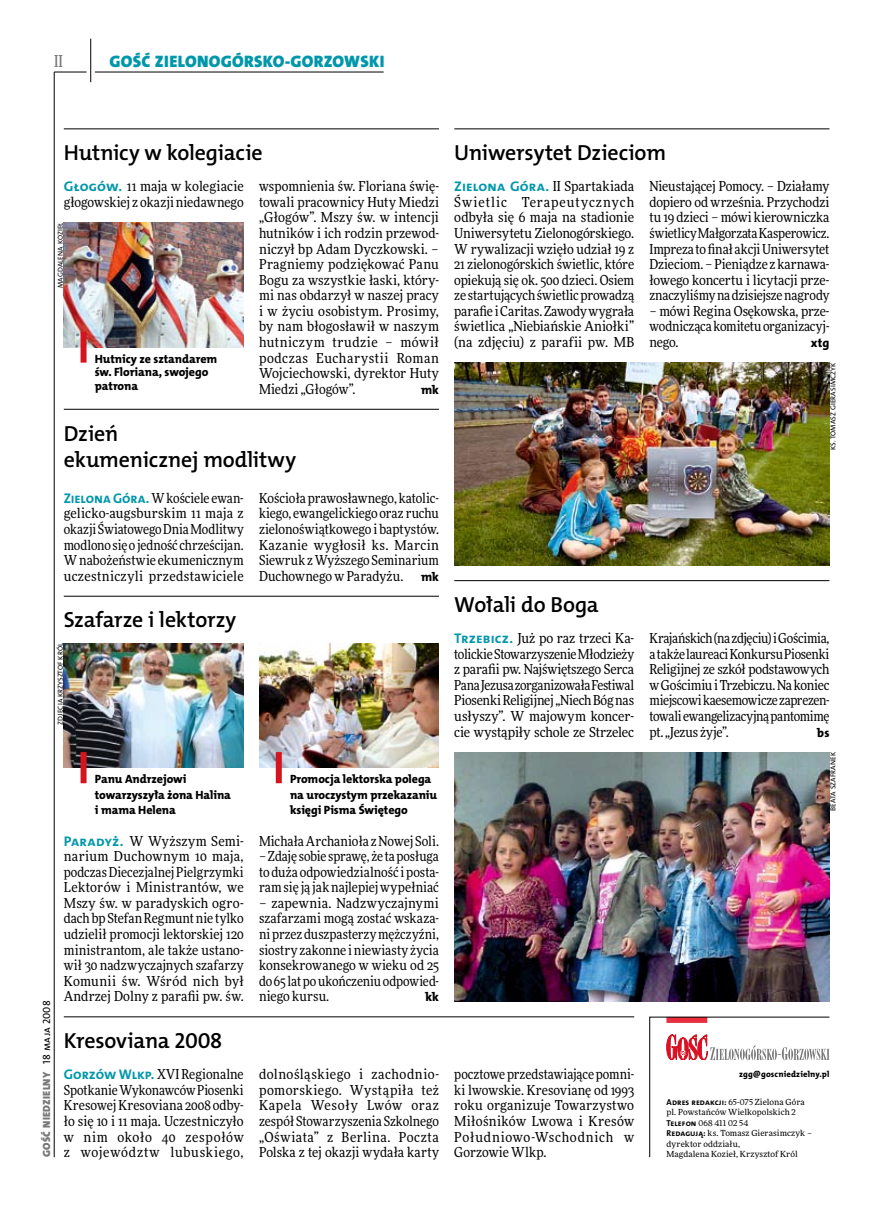
<style>
.page{position:relative;width:872px;height:1221px;background:#fff}
.page>*{position:absolute;margin:0;border:0;box-sizing:border-box;transform-origin:0 0}
.t1{font:21.9px/26.7px "The Mix HP6 Se Bld";letter-spacing:-.01em;color:#000}
.t2{font:16.65px "The Mix HP9 Blk";letter-spacing:.02em;color:#0097aa}
.t3{font:500 16.5px "Freeday Narrow";color:#787779;scale:.9 1}
.t4{font:13.8px/15.6px "Freeday Narrow News";letter-spacing:.005em;color:#000;text-align:justify}
.t5{font:12.45px "The Mix HP8 Ex Bld";letter-spacing:.005em;color:#000}
.t6{font:12px/15.6px "The Mix HP8 Ex Bld";letter-spacing:-.005em;color:#000}
.t7{font:10.5px "The Mix HP9 Blk";letter-spacing:.025em;color:#787779}
.t8{font:8.55px "The Mix HP8 Ex Bld";letter-spacing:.03em;color:#000}
.t9{font:8.4px/10.5px "Freeday News";letter-spacing:.01em;color:#000}
.t10{font:7.2px "The Mix HP5 Plain";letter-spacing:.015em;color:#000}
.t11{font:7.2px "The Mix HP5 Plain";letter-spacing:.045em;color:#000}
.s1{font-family:"The Mix HP7 Bld";font-size:13.95px;color:#0097aa}
.s2{font-family:"The Mix HP5 Plain";color:#000}
.s3{font-family:"The Mix HP7 Bld";font-size:8.55px}
</style>
<div class="page">
<hr style="left:54px;top:72px;width:1px;height:1085px;background:#000">
<hr style="left:90px;top:39px;width:1px;height:43px;background:#000">
<hr style="left:54px;top:72px;width:33px;height:1px;background:#000">
<hr style="left:95px;top:72px;width:289px;height:1px;background:#000">
<svg style="left:649px;top:1016px;width:181px;height:141px"></svg>
<hr style="left:64px;top:129px;width:375px;height:1px;background:#000">
<hr style="left:64px;top:596px;width:375px;height:1px;background:#000">
<hr style="left:64px;top:409px;width:375px;height:1px;background:#000">
<hr style="left:64px;top:1016px;width:570px;height:1px;background:#000">
<hr style="left:454px;top:580px;width:375px;height:1px;background:#000">
<hr style="left:454px;top:129px;width:375px;height:1px;background:#000">
<img style="left:64px;top:222px;width:180px;height:125px">
<img style="left:454px;top:362px;width:375px;height:203px">
<img style="left:454px;top:752px;width:375px;height:249px">
<img style="left:64px;top:643px;width:180px;height:124px">
<img style="left:259px;top:643px;width:180px;height:124px">
<div style="left:81px;top:331px;width:6px;height:31px;background:#d4151f"></div>
<div style="left:81px;top:752px;width:6px;height:31px;background:#d4151f"></div>
<div style="left:276px;top:752px;width:6px;height:31px;background:#d4151f"></div>
<p class="t3" style="left:54px;top:50px;width:11px">II</p>
<p class="t2" style="left:109px;top:50px;width:276px">GOŚĆ ZIELONOGÓRSKO-GORZOWSKI</p>
<h1 class="t1" style="left:64px;top:139px;width:200px">Hutnicy w kolegiacie</h1>
<p class="t4" style="left:64px;top:178px;width:181px"><span class="s1">Głogów.</span> 11 maja w kolegiacie głogowskiej z okazji niedawnego</p>
<p class="t4" style="left:259px;top:178px;width:181px">wspomnienia św. Floriana świę&shy;towali pracownicy Huty Miedzi „Głogów”. Mszy św. w intencji hutników i ich rodzin przewod&shy;niczył bp Adam Dyczkowski. – Pragniemy podziękować Panu Bogu za wszystkie łaski, który&shy;mi nas obdarzył w naszej pracy i w życiu osobistym. Prosimy, by nam błogosławił w naszym hutniczym trudzie – mówił podczas Eucharystii Roman Wojciechowski, dyrektor Huty Miedzi „Głogów”.</p>
<p class="t10" style="left:56px;top:288px;width:67px;rotate:-90deg">Magdalena Kozieł</p>
<p class="t6" style="left:95px;top:352px;width:124px;line-height:13.5px">Hutnicy ze sztandarem św. Floriana, swojego patrona</p>
<p class="t5" style="left:421px;top:381px;width:19px">mk</p>
<h1 class="t1" style="left:64px;top:420px;width:234px">Dzień<br>ekumenicznej modlitwy</h1>
<p class="t4" style="left:64px;top:490px;width:181px"><span class="s1">Zielona Góra.</span> W kościele ewan&shy;gelicko-augsburskim 11 maja z okazji Światowego Dnia Modlitwy modlono się o jedność chrześcijan.<br>W nabożeństwie ekumenicznym uczestniczyli przedstawiciele</p>
<p class="t4" style="left:259px;top:490px;width:181px">Kościoła prawosławnego, katolic&shy;kiego, ewangelickiego oraz ruchu zielonoświątkowego i baptystów.<br>Kazanie wygłosił ks. Marcin Siewruk z Wyższego Seminarium Duchownego w Paradyżu.</p>
<p class="t5" style="left:421px;top:568px;width:19px">mk</p>
<h1 class="t1" style="left:64px;top:607px;width:174px">Szafarze i lektorzy</h1>
<p class="t10" style="left:56px;top:724px;width:83px;rotate:-90deg">zdjęcia Krzysztof Król</p>
<p class="t6" style="left:95px;top:771px;width:138px">Panu Andrzejowi towarzyszyła żona Halina i mama Helena</p>
<p class="t6" style="left:290px;top:771px;width:148px">Promocja lektorska polega na uroczystym przekazaniu księgi Pisma Świętego</p>
<h1 class="t1" style="left:454px;top:139px;width:213px">Uniwersytet Dzieciom</h1>
<p class="t4" style="left:454px;top:178px;width:181px"><span class="s1">Zielona Góra.</span> II Spartakiada Świetlic Terapeutycznych odbyła się 6 maja na stadionie Uniwersytetu Zielonogórskiego.<br>W rywalizacji wzięło udział 19 z 21 zielonogórskich świetlic, które opiekują się ok. 500 dzieci. Osiem ze startujących świetlic prowadzą parafie i Caritas. Zawody wygrała świetlica „Niebiańskie Aniołki” (na zdjęciu) z parafii pw. MB</p>
<p class="t4" style="left:649px;top:178px;width:181px">Nieustającej Pomocy. – Działamy dopiero od września. Przychodzi tu 19 dzieci – mówi kierowniczka świetlicy Małgorzata Kasperowicz.<br>Impreza to finał akcji Uniwersytet Dzieciom. – Pieniądze z karnawa&shy;łowego koncertu i licytacji prze&shy;znaczyliśmy na dzisiejsze nagrody</p>
<p class="t4" style="left:649px;top:303px;width:181px">– mówi Regina Osękowska, prze&shy;wodnicząca komitetu organizacyj&shy;nego.</p>
<p class="t5" style="left:810px;top:335px;width:20px">xtg</p>
<h1 class="t1" style="left:454px;top:591px;width:146px">Wołali do Boga</h1>
<p class="t11" style="left:828px;top:450px;width:88px;rotate:-90deg">Ks. Tomasz Gierasimczyk</p>
<p class="t4" style="left:454px;top:630px;width:181px"><span class="s1">Trzebicz.</span> Już po raz trzeci Ka&shy;tolickie Stowarzyszenie Młodzieży z parafii pw. Najświętszego Serca Pana Jezusa zorganizowała Festiwal Piosenki Religijnej „Niech Bóg nas usłyszy”. W majowym koncer&shy;cie wystąpiły schole ze Strzelec</p>
<p class="t4" style="left:649px;top:630px;width:181px">Krajańskich (na zdjęciu) i Gościmia, a także laureaci Konkursu Piosenki Religijnej ze szkół podstawowych w Gościmiu i Trzebiczu. Na koniec miejscowi kaesemowicze zaprezen&shy;towali ewangelizacyjną pantomimę pt. „Jezus żyje”.</p>
<p class="t5" style="left:817px;top:724px;width:14px">bs</p>
<p class="t10" style="left:828px;top:810px;width:59px;rotate:-90deg">beata szafranek</p>
<p class="t7" style="left:40px;top:1156px;width:158px;rotate:-90deg">GOŚĆ NIEDZIELNY <span class="s2">18 maja 2008</span></p>
<p class="t4" style="left:64px;top:832px;width:181px"><span class="s1">Paradyż.</span> W Wyższym Semi&shy;narium Duchownym 10 maja, podczas Diecezjalnej Pielgrzymki Lektorów i Ministrantów, we Mszy św. w paradyskich ogro&shy;dach bp Stefan Regmunt nie tylko udzielił promocji lektorskiej 120 ministrantom, ale także ustano&shy;wił 30 nadzwyczajnych szafarzy Komunii św. Wśród nich był Andrzej Dolny z parafii pw. św.</p>
<p class="t4" style="left:259px;top:832px;width:181px">Michała Archanioła z Nowej Soli.</p>
<p class="t4" style="left:259px;top:848px;width:181px">– Zdaję sobie sprawę, że ta posługa to duża odpowiedzialność i posta&shy;ram się ją jak najlepiej wypełniać</p>
<p class="t4" style="left:259px;top:895px;width:181px">– zapewnia. Nadzwyczajnymi szafarzami mogą zostać wskaza&shy;ni przez duszpasterzy mężczyźni, siostry zakonne i niewiasty życia konsekrowanego w wieku od 25 do 65 lat po ukończeniu odpowied&shy;niego kursu.</p>
<p class="t5" style="left:425px;top:989px;width:15px">kk</p>
<h1 class="t1" style="left:64px;top:1027px;width:160px">Kresoviana 2008</h1>
<p class="t4" style="left:64px;top:1066px;width:181px"><span class="s1">Gorzów Wlkp.</span> XVI Regionalne Spotkanie Wykonawców Piosenki Kresowej Kresoviana 2008 odby&shy;ło się 10 i 11 maja. Uczestniczyło w nim około 40 zespołów z województw lubuskiego,</p>
<p class="t4" style="left:259px;top:1066px;width:181px">dolnośląskiego i zachodnio&shy;pomorskiego. Wystąpiła też Kapela Wesoły Lwów oraz zespół Stowarzyszenia Szkolnego „Oświata” z Berlina. Poczta Polska z tej okazji wydała karty</p>
<p class="t4" style="left:454px;top:1066px;width:181px">pocztowe przedstawiające pomni&shy;ki lwowskie. Kresovianę od 1993 roku organizuje Towarzystwo Miłośników Lwowa i Kresów Południowo-Wschodnich w Gorzowie Wlkp.</p>
<p class="t8" style="left:739px;top:1068px;width:92px">zgg@goscniedzielny.pl</p>
<p class="t9" style="left:666px;top:1096px;width:147px"><span class="s3">Adres redakcji:</span> 65-075 Zielona Góra pl. Powstańców Wielkopolskich 2<br><span class="s3">Telefon</span> 068 411 02 54<br><span class="s3">Redagują:</span> ks. Tomasz Gierasimczyk – dyrektor oddziału,<br>Magdalena Kozieł, Krzysztof Król</p>
</div>
